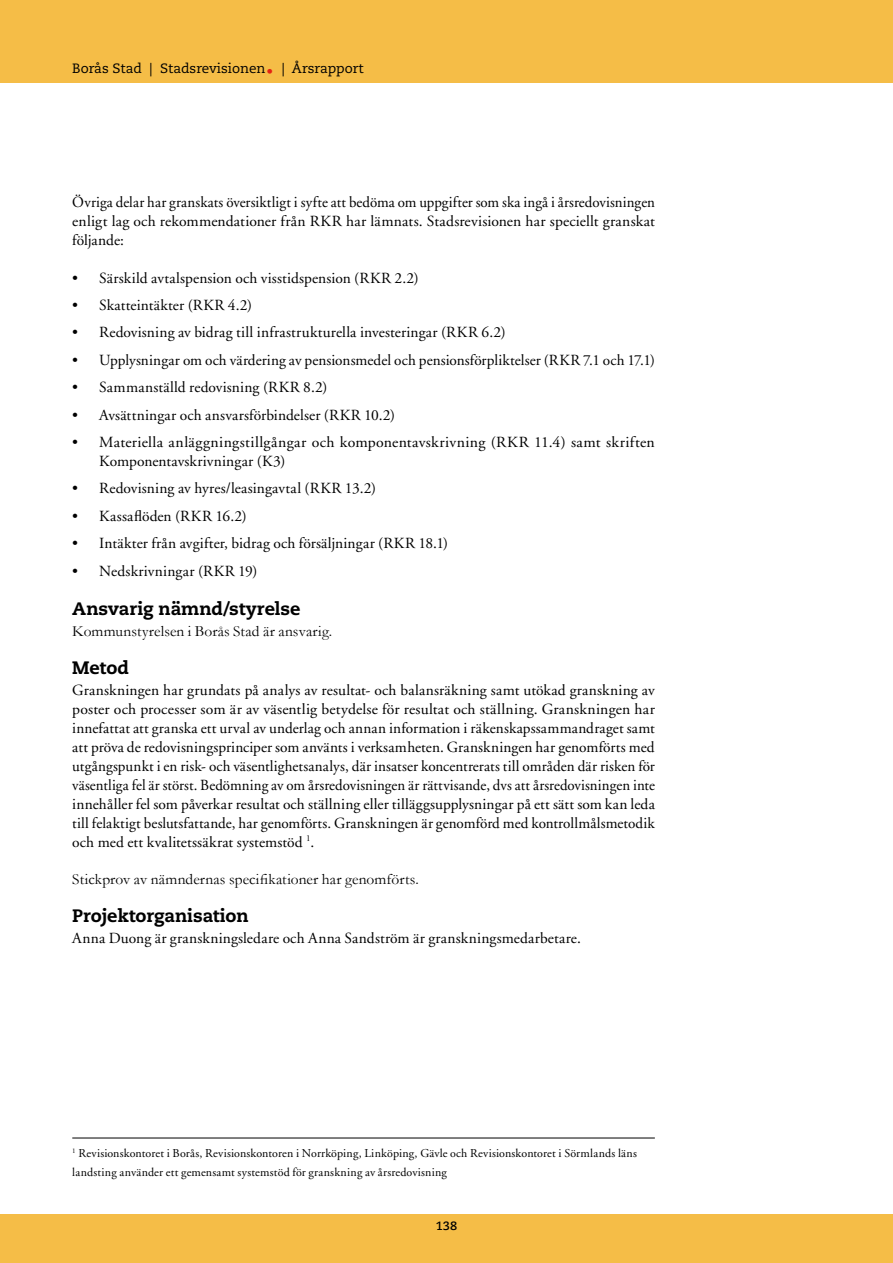
<style>
.page{position:relative;width:893px;height:1263px;background:#fff}
.page>*{position:absolute;margin:0;border:0;box-sizing:border-box;transform-origin:0 0}
.t1{font:800 18px "Caecilia LT Std";letter-spacing:-.005em;color:#000}
.t2{font:15.45px/18.9px "Adobe Garamond";letter-spacing:.01em;color:#000}
.t3{font:15.45px/18.9px "Adobe Garamond";letter-spacing:.01em;color:#000;text-align:justify;scale:.96 1}
.t4{font:15.45px "Garamond";letter-spacing:.01em;color:#000}
.t5{font:13.5px "Caecilia LT Std";color:#000}
.t6{font:12px/18.9px "Adobe Garamond";letter-spacing:.015em;color:#000}
.t7{font:700 12px "Caecilia LT Std";color:#000}
.s1{color:#e42313}
</style>
<div class="page">
<div style="left:0;top:0;width:893px;height:83px;background:#f5bd47"></div>
<div style="left:0;top:1214px;width:893px;height:49px;background:#f5bd47"></div>
<hr style="left:72px;top:1138px;width:583px;height:1px;background:#000">
<p class="t5" style="left:72px;top:60px;width:293px">Borås Stad | Stadsrevisionen<span class="s1">•</span> | Årsrapport</p>
<p class="t3" style="left:72px;top:193px;width:608px">Övriga delar har granskats översiktligt i syfte att bedöma om uppgifter som ska ingå i årsredovisningen enligt lag och rekommendationer från RKR har lämnats. Stadsrevisionen har speciellt granskat följande:</p>
<p class="t2" style="left:72px;top:269px;width:348px">• Särskild avtalspension och visstidspension (RKR 2.2)</p>
<p class="t2" style="left:72px;top:296px;width:181px">• Skatteintäkter (RKR 4.2)</p>
<p class="t2" style="left:72px;top:323px;width:435px">• Redovisning av bidrag till infrastrukturella investeringar (RKR 6.2)</p>
<p class="t2" style="left:72px;top:351px;width:584px">• Upplysningar om och värdering av pensionsmedel och pensionsförpliktelser (RKR 7.1 och 17.1)</p>
<p class="t2" style="left:72px;top:378px;width:257px">• Sammanställd redovisning (RKR 8.2)</p>
<p class="t2" style="left:72px;top:406px;width:324px">• Avsättningar och ansvarsförbindelser (RKR 10.2)</p>
<p class="t2" style="left:99px;top:433px;width:557px;text-indent:-27px">• Materiella anläggningstillgångar och komponentavskrivning (RKR 11.4) samt skriften<br>Komponentavskrivningar (K3)</p>
<p class="t2" style="left:72px;top:479px;width:305px">• Redovisning av hyres/leasingavtal (RKR 13.2)</p>
<p class="t2" style="left:72px;top:507px;width:176px">• Kassaflöden (RKR 16.2)</p>
<p class="t2" style="left:72px;top:534px;width:377px">• Intäkter från avgifter, bidrag och försäljningar (RKR 18.1)</p>
<p class="t2" style="left:72px;top:561px;width:186px">• Nedskrivningar (RKR 19)</p>
<p class="t1" style="left:72px;top:598px;width:230px">Ansvarig nämnd/styrelse</p>
<p class="t4" style="left:72px;top:622px;width:261px">Kommunstyrelsen i Borås Stad är ansvarig.</p>
<p class="t1" style="left:72px;top:657px;width:58px">Metod</p>
<p class="t2" style="left:72px;top:681px;width:584px;text-align:justify">Granskningen har grundats på analys av resultat- och balansräkning samt utökad granskning av poster och processer som är av väsentlig betydelse för resultat och ställning. Granskningen har innefattat att granska ett urval av underlag och annan information i räkenskapssammandraget samt att pröva de redovisningsprinciper som använts i verksamheten. Granskningen har genomförts med utgångspunkt i en risk- och väsentlighetsanalys, där insatser koncentrerats till områden där risken för väsentliga fel är störst. Bedömning av om årsredovisningen är rättvisande, dvs att årsredovisningen inte innehåller fel som påverkar resultat och ställning eller tilläggsupplysningar på ett sätt som kan leda till felaktigt beslutsfattande, har genomförts. Granskningen är genomförd med kontrollmålsmetodik och med ett kvalitetssäkrat systemstöd <sup>1</sup>.</p>
<p class="t4" style="left:72px;top:870px;width:348px">Stickprov av nämndernas specifikationer har genomförts.</p>
<p class="t1" style="left:72px;top:905px;width:178px">Projektorganisation</p>
<p class="t2" style="left:72px;top:929px;width:510px">Anna Duong är granskningsledare och Anna Sandström är granskningsmedarbetare.</p>
<p class="t6" style="left:72px;top:1144px;width:566px"><sup>1</sup> Revisionskontoret i Borås, Revisionskontoren i Norrköping, Linköping, Gävle och Revisionskontoret i Sörmlands läns landsting använder ett gemensamt systemstöd för granskning av årsredovisning</p>
<p class="t7" style="left:436px;top:1218px;width:23px">138</p>
</div>
